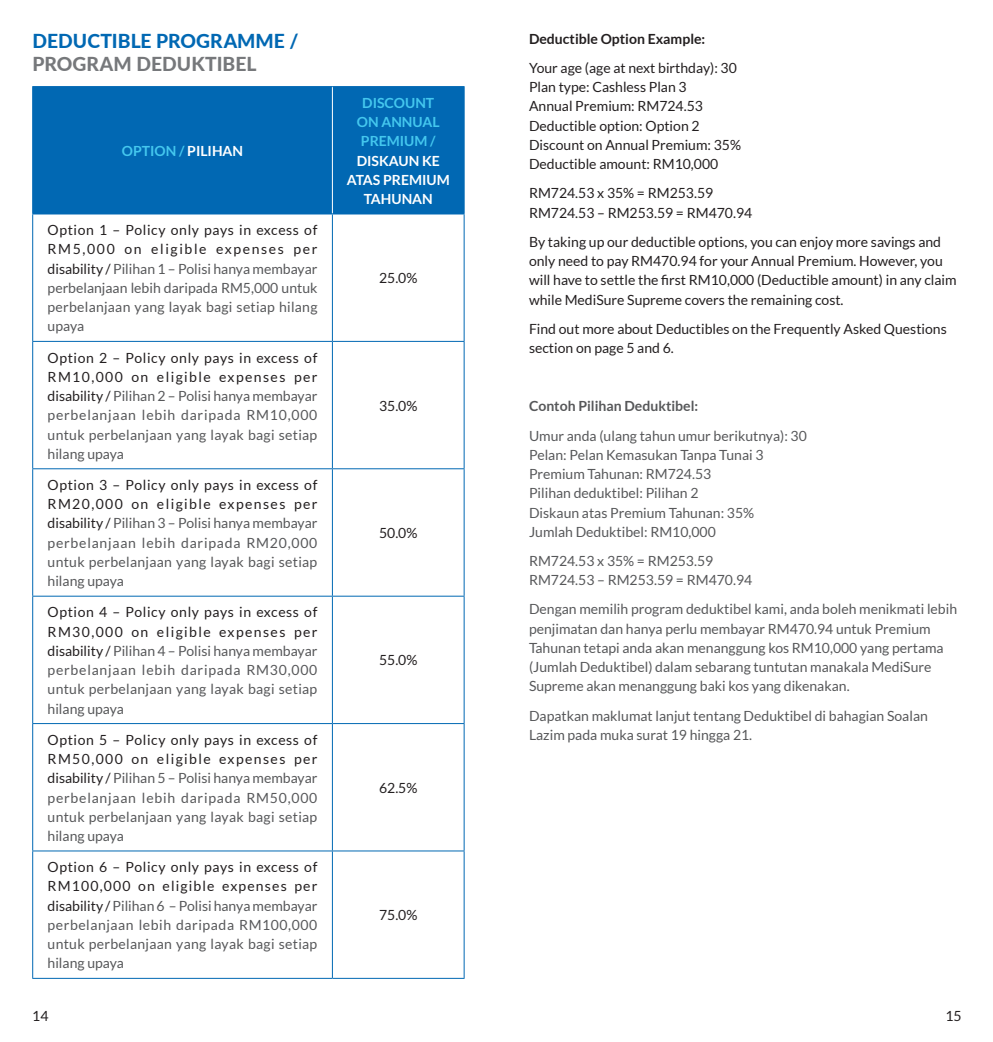
<style>
.page{position:relative;width:993px;height:1042px;background:#fff}
.page>*{position:absolute;margin:0;border:0;box-sizing:border-box;transform-origin:0 0}
.t1{font:800 19.25px "Lato";color:#0168b3}
.t2{font:800 19.25px "Lato";letter-spacing:.005em;color:#76787b}
.t3{font:14px/19.2px "Lato";color:#57585a;text-align:justify}
.t4{font:14px/19.2px "Lato";color:#231f20}
.t5{font:700 14px/19.2px "Lato";color:#44c7ee;text-align:center}
.t6{font:14px "Lato";color:#231f20}
.t7{font:700 14px/19.2px "Lato";color:#fff;text-align:center}
.t8{font:700 14px "Lato";color:#231f20}
.t9{font:700 14px "Lato";color:#57585a}
.s1{color:#fff}
.s2{color:#231f20}
</style>
<div class="page">
<div style="left:33px;top:87px;width:430px;height:127px;background:#0168b3"></div>
<hr style="left:332px;top:87px;width:1px;height:127px;background:#fff">
<hr style="left:32px;top:86px;width:300px;height:1px;background:#0168b3">
<hr style="left:32px;top:87px;width:1px;height:127px;background:#0168b3">
<hr style="left:332px;top:86px;width:132px;height:1px;background:#0168b3">
<hr style="left:463px;top:87px;width:1px;height:127px;background:#0168b3">
<hr style="left:32px;top:214px;width:300px;height:1px;background:#0168b3">
<hr style="left:32px;top:214px;width:1px;height:127px;background:#0168b3">
<hr style="left:332px;top:214px;width:132px;height:1px;background:#0168b3">
<hr style="left:332px;top:214px;width:1px;height:127px;background:#0168b3">
<hr style="left:463px;top:214px;width:1px;height:127px;background:#0168b3">
<hr style="left:32px;top:341px;width:300px;height:1px;background:#0168b3">
<hr style="left:32px;top:342px;width:1px;height:126px;background:#0168b3">
<hr style="left:332px;top:341px;width:132px;height:1px;background:#0168b3">
<hr style="left:332px;top:342px;width:1px;height:126px;background:#0168b3">
<hr style="left:463px;top:342px;width:1px;height:126px;background:#0168b3">
<hr style="left:32px;top:468px;width:300px;height:1px;background:#0168b3">
<hr style="left:32px;top:469px;width:1px;height:127px;background:#0168b3">
<hr style="left:332px;top:468px;width:132px;height:1px;background:#0168b3">
<hr style="left:332px;top:469px;width:1px;height:127px;background:#0168b3">
<hr style="left:463px;top:469px;width:1px;height:127px;background:#0168b3">
<hr style="left:32px;top:596px;width:300px;height:1px;background:#0168b3">
<hr style="left:32px;top:596px;width:1px;height:127px;background:#0168b3">
<hr style="left:332px;top:596px;width:132px;height:1px;background:#0168b3">
<hr style="left:332px;top:596px;width:1px;height:127px;background:#0168b3">
<hr style="left:463px;top:596px;width:1px;height:127px;background:#0168b3">
<hr style="left:32px;top:723px;width:300px;height:1px;background:#0168b3">
<hr style="left:32px;top:724px;width:1px;height:126px;background:#0168b3">
<hr style="left:332px;top:723px;width:132px;height:1px;background:#0168b3">
<hr style="left:332px;top:724px;width:1px;height:126px;background:#0168b3">
<hr style="left:463px;top:724px;width:1px;height:126px;background:#0168b3">
<hr style="left:32px;top:850px;width:300px;height:1px;background:#0168b3">
<hr style="left:32px;top:851px;width:1px;height:127px;background:#0168b3">
<hr style="left:332px;top:850px;width:132px;height:1px;background:#0168b3">
<hr style="left:332px;top:851px;width:1px;height:127px;background:#0168b3">
<hr style="left:463px;top:851px;width:1px;height:127px;background:#0168b3">
<hr style="left:32px;top:978px;width:300px;height:1px;background:#0168b3">
<hr style="left:332px;top:978px;width:132px;height:1px;background:#0168b3">
<h1 class="t1" style="left:32px;top:27px;width:267px">DEDUCTIBLE PROGRAMME /</h1>
<h1 class="t2" style="left:32px;top:50px;width:225px">PROGRAM DEDUKTIBEL</h1>
<p class="t5" style="left:122px;top:141px;width:123px">OPTION / <span class="s1">PILIHAN</span></p>
<p class="t3" style="left:48px;top:220px;width:271px"><span class="s2">Option 1 – Policy only pays in excess of RM5,000 on eligible expenses per disability /</span> Pilihan 1 – Polisi hanya membayar perbelanjaan lebih daripada RM5,000 untuk perbelanjaan yang layak bagi setiap hilang upaya</p>
<p class="t3" style="left:48px;top:348px;width:271px"><span class="s2">Option 2 – Policy only pays in excess of RM10,000 on eligible expenses per disability /</span> Pilihan 2 – Polisi hanya membayar perbelanjaan lebih daripada RM10,000 untuk perbelanjaan yang layak bagi setiap hilang upaya</p>
<p class="t3" style="left:48px;top:475px;width:271px"><span class="s2">Option 3 – Policy only pays in excess of RM20,000 on eligible expenses per disability /</span> Pilihan 3 – Polisi hanya membayar perbelanjaan lebih daripada RM20,000 untuk perbelanjaan yang layak bagi setiap hilang upaya</p>
<p class="t3" style="left:48px;top:602px;width:271px"><span class="s2">Option 4 – Policy only pays in excess of RM30,000 on eligible expenses per disability /</span> Pilihan 4 – Polisi hanya membayar perbelanjaan lebih daripada RM30,000 untuk perbelanjaan yang layak bagi setiap hilang upaya</p>
<p class="t3" style="left:48px;top:730px;width:271px"><span class="s2">Option 5 – Policy only pays in excess of RM50,000 on eligible expenses per disability /</span> Pilihan 5 – Polisi hanya membayar perbelanjaan lebih daripada RM50,000 untuk perbelanjaan yang layak bagi setiap hilang upaya</p>
<p class="t3" style="left:48px;top:857px;width:271px"><span class="s2">Option 6 – Policy only pays in excess of RM100,000 on eligible expenses per disability /</span> Pilihan 6 – Polisi hanya membayar perbelanjaan lebih daripada RM100,000 untuk perbelanjaan yang layak bagi setiap hilang upaya</p>
<p class="t5" style="left:357px;top:93px;width:84px">DISCOUNT<br>ON ANNUAL<br>PREMIUM /</p>
<p class="t7" style="left:346px;top:151px;width:104px">DISKAUN KE<br>ATAS PREMIUM<br>TAHUNAN</p>
<p class="t6" style="left:379px;top:270px;width:40px">25.0%</p>
<p class="t6" style="left:379px;top:398px;width:40px">35.0%</p>
<p class="t6" style="left:379px;top:525px;width:40px">50.0%</p>
<p class="t6" style="left:379px;top:652px;width:40px">55.0%</p>
<p class="t6" style="left:379px;top:780px;width:40px">62.5%</p>
<p class="t6" style="left:379px;top:907px;width:40px">75.0%</p>
<p class="t8" style="left:529px;top:31px;width:178px">Deductible Option Example:</p>
<p class="t4" style="left:529px;top:58px;width:213px">Your age (age at next birthday): 30<br>Plan type: Cashless Plan 3<br>Annual Premium: RM724.53<br>Deductible option: Option 2<br>Discount on Annual Premium: 35%<br>Deductible amount: RM10,000</p>
<p class="t4" style="left:529px;top:184px;width:225px">RM724.53 x 35% = RM253.59<br>RM724.53 – RM253.59 = RM470.94</p>
<p class="t4" style="left:529px;top:232px;width:429px">By taking up our deductible options, you can enjoy more savings and only need to pay RM470.94 for your Annual Premium. However, you will have to settle the first RM10,000 (Deductible amount) in any claim while MediSure Supreme covers the remaining cost.</p>
<p class="t4" style="left:529px;top:319px;width:419px">Find out more about Deductibles on the Frequently Asked Questions section on page 5 and 6.</p>
<p class="t9" style="left:529px;top:398px;width:171px">Contoh Pilihan Deduktibel:</p>
<p class="t3" style="left:529px;top:426px;width:279px;text-align:left">Umur anda (ulang tahun umur berikutnya): 30<br>Pelan: Pelan Kemasukan Tanpa Tunai 3<br>Premium Tahunan: RM724.53<br>Pilihan deduktibel: Pilihan 2<br>Diskaun atas Premium Tahunan: 35%<br>Jumlah Deduktibel: RM10,000</p>
<p class="t3" style="left:529px;top:551px;width:225px">RM724.53 x 35% = RM253.59<br>RM724.53 – RM253.59 = RM470.94</p>
<p class="t3" style="left:529px;top:600px;width:429px;text-align:left">Dengan memilih program deduktibel kami, anda boleh menikmati lebih penjimatan dan hanya perlu membayar RM470.94 untuk Premium Tahunan tetapi anda akan menanggung kos RM10,000 yang pertama (Jumlah Deduktibel) dalam sebarang tuntutan manakala MediSure Supreme akan menanggung baki kos yang dikenakan.</p>
<p class="t3" style="left:529px;top:706px;width:400px">Dapatkan maklumat lanjut tentang Deduktibel di bahagian Soalan<br>Lazim pada muka surat 19 hingga 21.</p>
<p class="t4" style="left:32px;top:1006px;width:18px">14</p>
<p class="t4" style="left:945px;top:1006px;width:18px">15</p>
</div>
